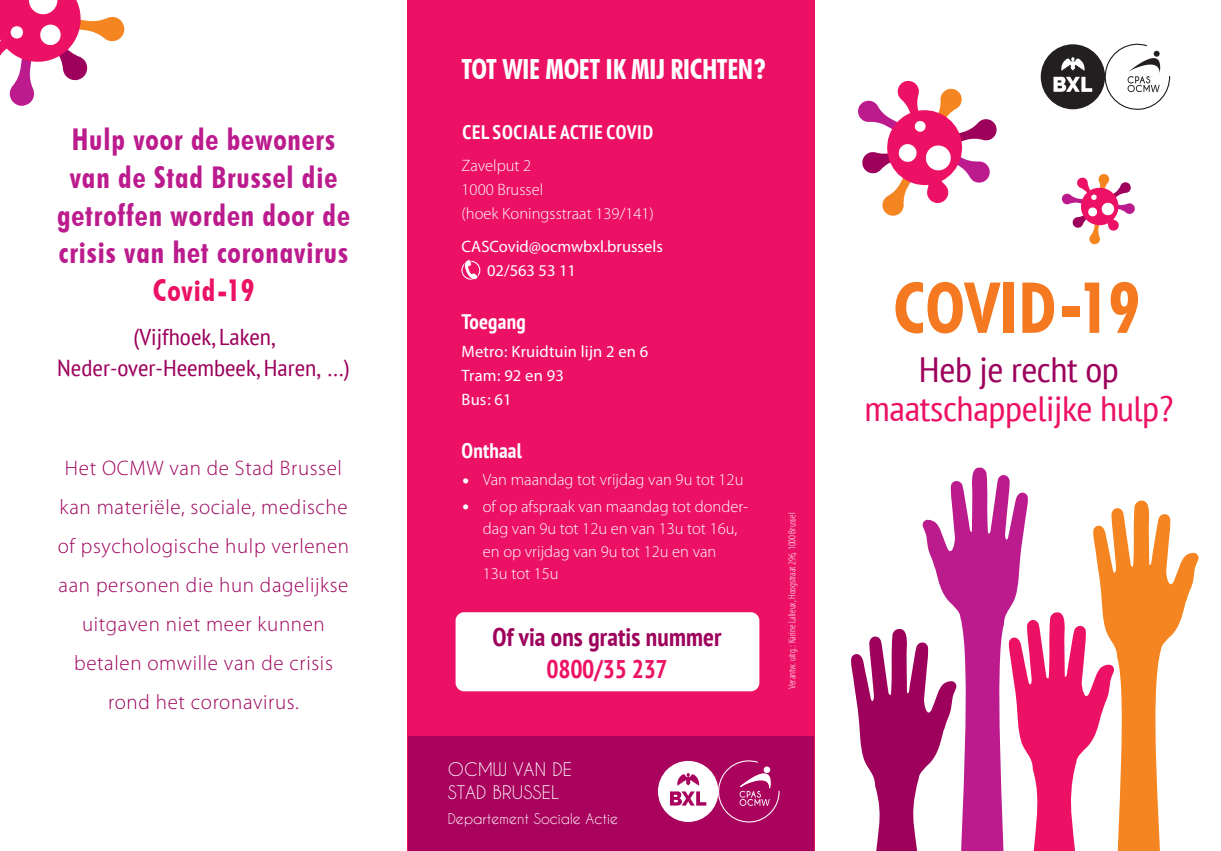
<style>
.page{position:relative;width:1221px;height:851px;background:#fff}
.page>*{position:absolute;margin:0;border:0;box-sizing:border-box;transform-origin:0 0}
.t1{font:700 condensed 70.5px "Futura ABT";color:#f47921}
.t2{font:condensed 35.1px "PT Sans";letter-spacing:-.01em;color:#ec1165;scale:1.11 1}
.t3{font:condensed 35.1px "PT Sans";letter-spacing:-.01em;color:#9d015c;scale:1.11 1}
.t4{font:700 condensed 30px/37.5px "Futura ABT";letter-spacing:.03em;color:#bb1b8d;text-align:center}
.t5{font:700 condensed 30px "Futura ABT";letter-spacing:.03em;color:#ec1165}
.t6{font:700 condensed 27.75px "Futura ABT";letter-spacing:-.015em;color:#fff}
.t7{font:700 condensed 25.5px "PT Sans";letter-spacing:.005em;color:#9d015c}
.t8{font:700 condensed 25.5px "PT Sans";letter-spacing:-.01em;color:#ec1165}
.t9{font:condensed 22.95px/31.5px "PT Sans";color:#9d015c;text-align:center;scale:1.11 1}
.t10{font:300 21px/39px "Myriad Pro";letter-spacing:.03em;color:#9d015c;text-align:center}
.t11{font:700 condensed 21px "PT Sans";letter-spacing:.01em;color:#fff}
.t12{font:700 condensed 19.5px "PT Sans";letter-spacing:.04em;color:#fff}
.t13{font:17.55px/23.4px "Caviar Dreams";letter-spacing:.01em;color:#fff}
.t14{font:300 16.5px/22.5px "Myriad Pro";color:#fff}
.t15{font:16.5px/24px "Myriad Pro";color:#fff}
.t16{font:14.1px "Caviar Dreams";color:#fff}
.t17{font:300 condensed 10.5px "Myriad Pro";color:#fff}
.s1{font-weight:700;font-size:19.5px}
</style>
<div class="page">
<div style="left:407px;top:0;width:407px;height:850px;background:#ec1165"></div>
<svg style="left:851px;top:467px;width:348px;height:383px"></svg>
<svg style="left:1040px;top:44px;width:130px;height:66px"></svg>
<div style="left:455px;top:612px;width:304px;height:79px;background:#fff;border-radius:9px"></div>
<div style="left:407px;top:736px;width:406px;height:114px;background:#a9035d"></div>
<svg style="left:858px;top:81px;width:138px;height:135px"></svg>
<svg style="left:1061px;top:174px;width:74px;height:71px"></svg>
<svg style="left:0;top:0;width:125px;height:106px"></svg>
<svg style="left:658px;top:760px;width:121px;height:62px"></svg>
<div style="left:461px;top:261px;width:19px;height:19px;border:1px solid #fff;border-radius:50%"></div>
<svg style="left:464px;top:259px;width:14px;height:21px"></svg>
<h3 class="t4" style="left:57px;top:121px;width:294px">Hulp voor de bewoners van de Stad Brussel die getroffen worden door de crisis van het coronavirus</h3>
<h3 class="t5" style="left:153px;top:271px;width:103px">Covid-19</h3>
<h3 class="t9" style="left:57px;top:320px;width:265px">(Vijfhoek, Laken,<br>Neder-over-Heembeek, Haren, …)</h3>
<p class="t10" style="left:58px;top:448px;width:293px">Het OCMW van de Stad Brussel kan materiële, sociale, medische of psychologische hulp verlenen aan personen die hun dagelijkse uitgaven niet meer kunnen betalen omwille van de crisis rond het coronavirus.</p>
<h3 class="t6" style="left:461px;top:52px;width:306px">TOT WIE MOET IK MIJ RICHTEN?</h3>
<p class="t12" style="left:462px;top:119px;width:192px">CEL SOCIALE ACTIE COVID</p>
<p class="t14" style="left:461px;top:153px;width:194px;line-height:24px">Zavelput 2<br>1000 Brussel<br>(hoek Koningsstraat 139/141)</p>
<p class="t15" style="left:487px;top:234px;width:177px;text-indent:-25px">CASCovid@ocmwbxl.brussels<br>02/563 53 11</p>
<p class="t11" style="left:461px;top:307px;width:66px">Toegang</p>
<p class="t15" style="left:461px;top:339px;width:188px">Metro: Kruidtuin lijn 2 en 6<br>Tram: 92 en 93<br>Bus: 61</p>
<p class="t11" style="left:461px;top:436px;width:62px">Onthaal</p>
<p class="t14" style="left:462px;top:468px;width:282px"><span class="s1">•</span> Van maandag tot vrijdag van 9u tot 12u</p>
<p class="t14" style="left:483px;top:494px;width:267px;text-indent:-20px"><span class="s1">•</span> of op afspraak van maandag tot donder&shy;dag van 9u tot 12u en van 13u tot 16u, en op vrijdag van 9u tot 12u en van<br>13u tot 15u</p>
<h3 class="t7" style="left:492px;top:619px;width:230px">Of via ons gratis nummer</h3>
<h3 class="t8" style="left:546px;top:651px;width:123px">0800/35 237</h3>
<p class="t17" style="left:786px;top:688px;width:178px;rotate:-90deg">Verantw. uitg. : Karine Lalieux, Hoogstraat 296, 1000 Brussel</p>
<p class="t13" style="left:448px;top:757px;width:126px">OCMW VAN DE<br>STAD BRUSSEL</p>
<p class="t16" style="left:448px;top:809px;width:172px">Departement Sociale Actie</p>
<h1 class="t1" style="left:893px;top:265px;width:248px">COVID-19</h1>
<h2 class="t3" style="left:918px;top:346px;width:182px">Heb je recht op</h2>
<h2 class="t2" style="left:864px;top:385px;width:280px">maatschappelijke hulp?</h2>
</div>
